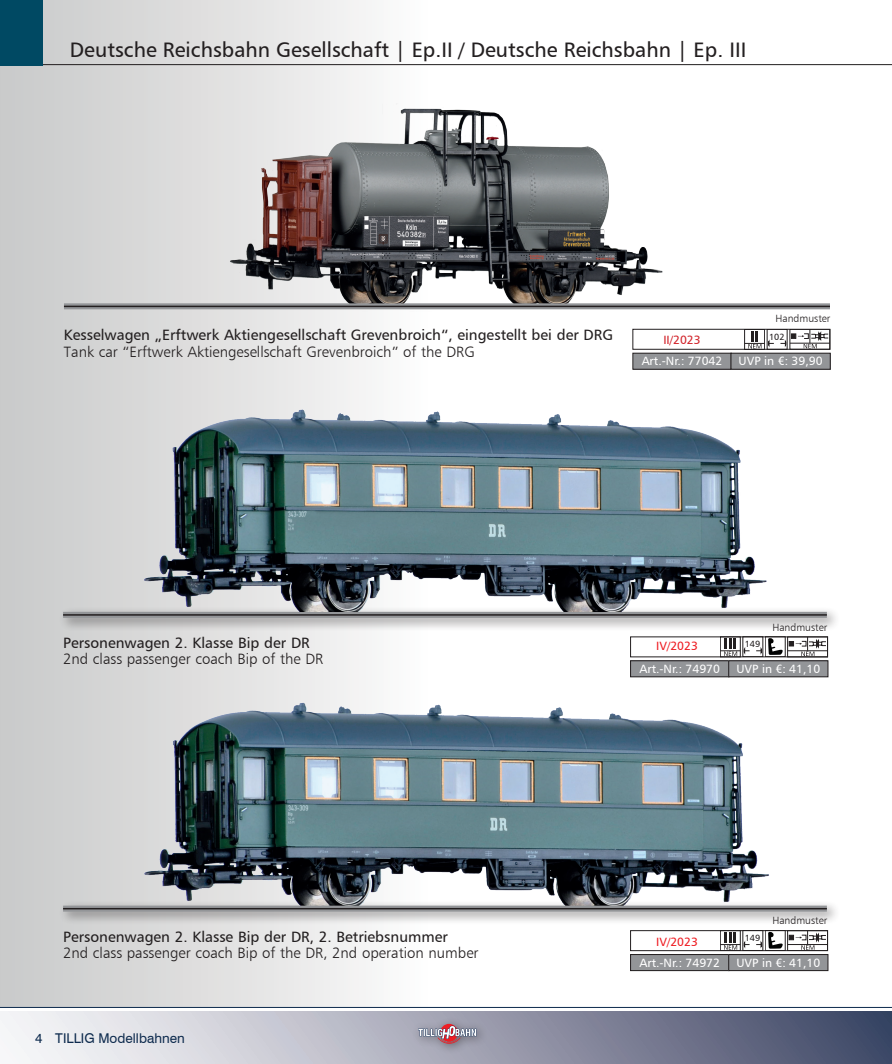
<style>
.page{position:relative;width:892px;height:1064px;background:#fff}
.page>*{position:absolute;margin:0;border:0;box-sizing:border-box;transform-origin:0 0}
.t1{font:21px "Humanist 777 BT Roman B";color:#231f20}
.t2{font:15px "Humanist 777 BT Roman B";color:#231f20}
.t3{font:15px "Humanist 777 BT Light B";color:#231f20}
.t4{font:13.5px "Swiss 721 BT";color:#0e2b4e}
.t5{font:12px "Humanist 777 BT Roman B";color:#fff}
.t6{font:12px "Humanist 777 BT Roman B";color:#ee1d23}
.t7{font:12px "Humanist 777 BT Roman B";color:#d1232a}
.t8{font:10.5px "Humanist 777 BT Light B";color:#231f20}
.t9{font:9px "Humanist 777 BT Roman B";color:#231f20}
</style>
<div class="page">
<div style="left:0;top:0;width:891px;height:1007px;background:linear-gradient(to right,#d5d5d5,#fff)"></div>
<div style="left:0;top:1011px;width:891px;height:53px;background:linear-gradient(to right,#fff,#414867)"></div>
<hr style="left:0;top:1007px;width:891px;height:1px;background:#0e2b4e">
<div style="left:411px;top:1017px;width:77px;height:38px;background:#231f20;opacity:.5"></div>
<svg style="left:418px;top:1024px;width:58px;height:20px"></svg>
<hr style="left:0;top:64px;width:891px;height:1px;background:#231f20">
<div style="left:0;top:0;width:43px;height:65px;background:#004963"></div>
<img style="left:229px;top:92px;width:436px;height:249px">
<img style="left:99px;top:654px;width:685px;height:246px">
<div style="left:632px;top:329px;width:198px;height:20px;border:1px solid #231f20"></div>
<div style="left:632px;top:353px;width:99px;height:16px;background:#939598"></div>
<div style="left:632px;top:353px;width:99px;height:16px;border:1px solid #231f20"></div>
<div style="left:731px;top:353px;width:99px;height:16px;background:#939598"></div>
<div style="left:730px;top:353px;width:100px;height:16px;border:1px solid #231f20"></div>
<div style="left:744px;top:329px;width:20px;height:21px;border:1px solid #231f20"></div>
<div style="left:766px;top:329px;width:21px;height:20px;border:1px solid #231f20"></div>
<svg style="left:744px;top:331px;width:29px;height:18px"></svg>
<div style="left:789px;top:329px;width:41px;height:20px;border:1px solid #231f20"></div>
<svg style="left:780px;top:329px;width:48px;height:19px"></svg>
<hr style="left:789px;top:343px;width:40px;height:1px;background:#231f20">
<svg style="left:64px;top:303px;width:765px;height:6px;background:#8c8d90"></svg>
<hr style="left:64px;top:306px;width:765px;height:1px;background:#231f20">
<div style="left:630px;top:661px;width:99px;height:16px;background:#939598"></div>
<div style="left:630px;top:660px;width:99px;height:17px;border:1px solid #231f20"></div>
<div style="left:728px;top:661px;width:99px;height:16px;background:#939598"></div>
<div style="left:728px;top:660px;width:100px;height:17px;border:1px solid #231f20"></div>
<div style="left:720px;top:637px;width:20px;height:20px;border:1px solid #231f20"></div>
<div style="left:742px;top:636px;width:21px;height:21px;border:1px solid #231f20"></div>
<svg style="left:720px;top:639px;width:29px;height:17px"></svg>
<svg style="left:756px;top:648px;width:6px;height:5px"></svg>
<div style="left:787px;top:637px;width:40px;height:20px;border:1px solid #231f20"></div>
<svg style="left:789px;top:637px;width:37px;height:19px"></svg>
<hr style="left:787px;top:650px;width:40px;height:1px;background:#231f20">
<div style="left:58px;top:607px;width:782px;height:25px;background:#231f20;opacity:.5"></div>
<div style="left:63px;top:612px;width:763px;height:6px;background:#939598"></div>
<hr style="left:63px;top:614px;width:763px;height:2px;background:#231f20">
<div style="left:765px;top:636px;width:20px;height:21px;border:1px solid #231f20"></div>
<svg style="left:768px;top:637px;width:15px;height:18px"></svg>
<div style="left:630px;top:930px;width:197px;height:21px;border:1px solid #231f20"></div>
<div style="left:630px;top:954px;width:99px;height:16px;background:#939598"></div>
<div style="left:630px;top:954px;width:99px;height:17px;border:1px solid #231f20"></div>
<div style="left:728px;top:954px;width:99px;height:16px;background:#939598"></div>
<div style="left:728px;top:954px;width:100px;height:17px;border:1px solid #231f20"></div>
<div style="left:720px;top:930px;width:20px;height:21px;border:1px solid #231f20"></div>
<div style="left:742px;top:930px;width:21px;height:20px;border:1px solid #231f20"></div>
<svg style="left:720px;top:932px;width:29px;height:18px"></svg>
<svg style="left:756px;top:942px;width:6px;height:5px"></svg>
<div style="left:787px;top:930px;width:40px;height:21px;border:1px solid #231f20"></div>
<svg style="left:789px;top:930px;width:37px;height:20px"></svg>
<hr style="left:787px;top:944px;width:40px;height:1px;background:#231f20">
<div style="left:58px;top:900px;width:782px;height:25px;background:#231f20;opacity:.5"></div>
<svg style="left:63px;top:905px;width:763px;height:6px;background:#8e8f92"></svg>
<hr style="left:63px;top:908px;width:763px;height:1px;background:#231f20">
<div style="left:765px;top:930px;width:20px;height:20px;border:1px solid #231f20"></div>
<svg style="left:768px;top:931px;width:15px;height:17px"></svg>
<img style="left:143px;top:361px;width:623px;height:251px">
<h1 class="t1" style="left:70px;top:36px;width:678px">Deutsche Reichsbahn Gesellschaft | Ep.II / Deutsche Reichsbahn | Ep. III</h1>
<p class="t8" style="left:775px;top:312px;width:56px">Handmuster</p>
<p class="t2" style="left:64px;top:326px;width:550px">Kesselwagen „Erftwerk Aktiengesellschaft Grevenbroich“, eingestellt bei der DRG</p>
<p class="t3" style="left:64px;top:342px;width:412px">Tank car “Erftwerk Aktiengesellschaft Grevenbroich” of the DRG</p>
<p class="t7" style="left:663px;top:333px;width:39px">II/2023</p>
<p class="t9" style="left:769px;top:331px;width:17px">102</p>
<p class="t5" style="left:641px;top:354px;width:82px">Art.-Nr.: 77042</p>
<p class="t5" style="left:738px;top:354px;width:85px">UVP in €: 39,90</p>
<p class="t2" style="left:63px;top:633px;width:248px">Personenwagen 2. Klasse Bip der DR</p>
<p class="t3" style="left:63px;top:650px;width:262px">2nd class passenger coach Bip of the DR</p>
<p class="t2" style="left:63px;top:927px;width:386px">Personenwagen 2. Klasse Bip der DR, 2. Betriebsnummer</p>
<p class="t3" style="left:63px;top:943px;width:417px">2nd class passenger coach Bip of the DR, 2nd operation number</p>
<p class="t4" style="left:35px;top:1029px;width:151px">4 TILLIG Modellbahnen</p>
<p class="t6" style="left:656px;top:639px;width:43px">IV/2023</p>
<p class="t9" style="left:744px;top:638px;width:17px">149</p>
<p class="t8" style="left:772px;top:620px;width:56px">Handmuster</p>
<p class="t5" style="left:639px;top:661px;width:82px">Art.-Nr.: 74970</p>
<p class="t5" style="left:736px;top:661px;width:85px">UVP in €: 41,10</p>
<p class="t6" style="left:656px;top:934px;width:43px">IV/2023</p>
<p class="t9" style="left:744px;top:932px;width:17px">149</p>
<p class="t8" style="left:772px;top:914px;width:56px">Handmuster</p>
<p class="t5" style="left:639px;top:955px;width:82px">Art.-Nr.: 74972</p>
<p class="t5" style="left:736px;top:955px;width:85px">UVP in €: 41,10</p>
</div>
